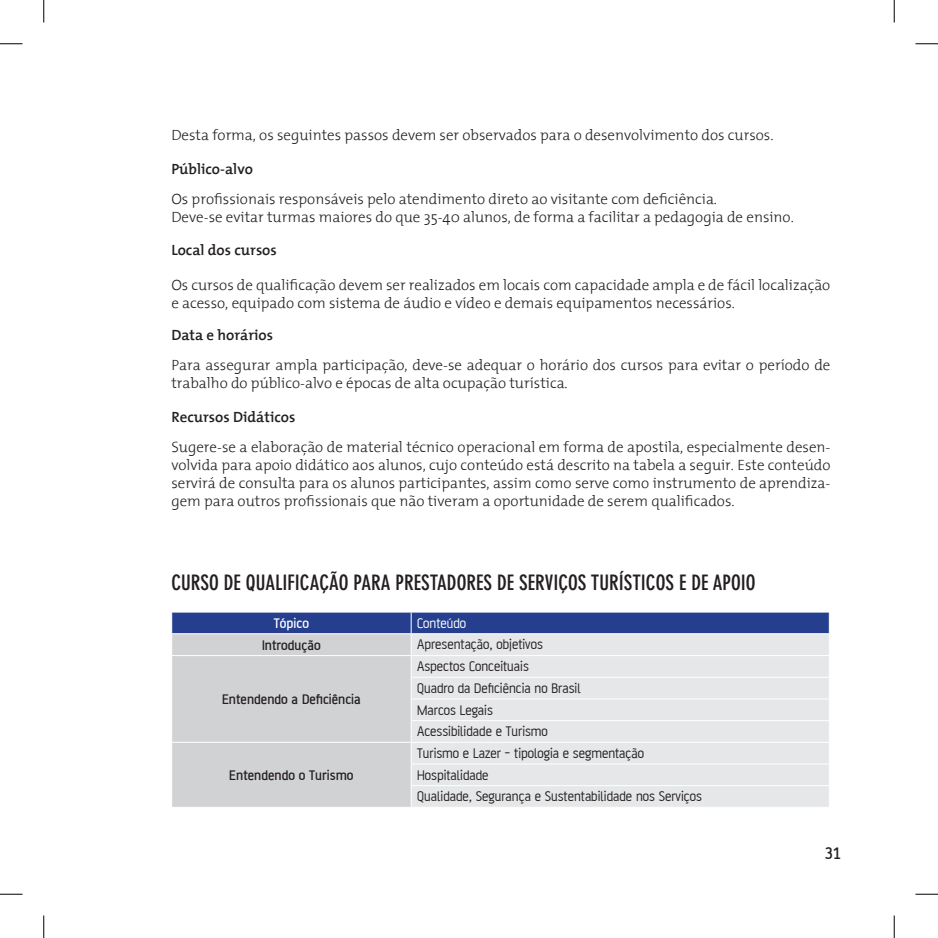
<style>
.page{position:relative;width:938px;height:938px;background:#fff}
.page>*{position:absolute;margin:0;border:0;box-sizing:border-box;transform-origin:0 0}
.t1{font:700 condensed 21px "DIN Neuzeit Grotesk";color:#231f20}
.t2{font:500 18px "AF Battersea";color:#231f20}
.t3{font:300 15px/18px "The Mix 3";color:#231f20}
.t4{font:15px/21.8px "AF Battersea";color:#231f20}
.t5{font:600 15px "The Mix 6";color:#231f20}
.t6{font:500 15px "AF Battersea";color:#231f20}
.t7{font:15px "AF Battersea";color:#fff}
.t8{font:500 15px "AF Battersea";color:#fff}
</style>
<div class="page">
<svg style="left:171px;top:612px;width:659px;height:195px"></svg>
<svg style="left:0;top:44px;width:22px;height:1px"></svg>
<svg style="left:915px;top:44px;width:23px;height:1px"></svg>
<svg style="left:0;top:894px;width:22px;height:1px"></svg>
<svg style="left:915px;top:894px;width:23px;height:1px"></svg>
<svg style="left:44px;top:0;width:1px;height:23px"></svg>
<svg style="left:44px;top:915px;width:1px;height:23px"></svg>
<svg style="left:894px;top:0;width:1px;height:23px"></svg>
<svg style="left:894px;top:915px;width:1px;height:23px"></svg>
<p class="t3" style="left:171px;top:125px;width:604px">Desta forma, os seguintes passos devem ser observados para o desenvolvimento dos cursos.</p>
<p class="t5" style="left:171px;top:156px;width:83px">Público-alvo</p>
<p class="t3" style="left:171px;top:189px;width:624px">Os profissionais responsáveis pelo atendimento direto ao visitante com deficiência.<br>Deve-se evitar turmas maiores do que 35-40 alunos, de forma a facilitar a pedagogia de ensino.</p>
<p class="t5" style="left:171px;top:238px;width:107px">Local dos cursos</p>
<p class="t3" style="left:171px;top:275px;width:661px">Os cursos de qualificação devem ser realizados em locais com capacidade ampla e de fácil localização e acesso, equipado com sistema de áudio e vídeo e demais equipamentos necessários.</p>
<p class="t5" style="left:171px;top:323px;width:103px">Data e horários</p>
<p class="t3" style="left:171px;top:356px;width:661px">Para assegurar ampla participação, deve-se adequar o horário dos cursos para evitar o período de trabalho do público-alvo e épocas de alta ocupação turística.</p>
<p class="t5" style="left:171px;top:404px;width:126px">Recursos Didáticos</p>
<p class="t3" style="left:171px;top:437px;width:661px;text-align:justify">Sugere-se a elaboração de material técnico operacional em forma de apostila, especialmente desen&shy;volvida para apoio didático aos alunos, cujo conteúdo está descrito na tabela a seguir. Este conteúdo servirá de consulta para os alunos participantes, assim como serve como instrumento de aprendiza&shy;gem para outros profissionais que não tiveram a oportunidade de serem qualificados.</p>
<h1 class="t1" style="left:171px;top:570px;width:446px">CU RSO DE QUALIFICAÇÃO PARA PRESTADORES DE SERVIÇOS TURÍSTI</h1>
<h1 class="t1" style="left:646px;top:570px;width:111px">COS E DE APOIO</h1>
<p class="t8" style="left:274px;top:615px;width:37px">Tópico</p>
<p class="t7" style="left:417px;top:615px;width:50px">Conteúdo</p>
<p class="t6" style="left:262px;top:637px;width:60px">Introdução</p>
<p class="t4" style="left:417px;top:634px;width:127px">Apresentação, objetivos</p>
<p class="t6" style="left:222px;top:691px;width:140px">Entendendo a Deficiência</p>
<p class="t6" style="left:229px;top:767px;width:126px">Entendendo o Turismo</p>
<p class="t4" style="left:417px;top:655px;width:165px">Aspectos Conceituais<br>Quadro da Deficiência no Brasil<br>Marcos Legais<br>Acessibilidade e Turismo</p>
<p class="t4" style="left:417px;top:742px;width:286px">Turismo e Lazer - tipologia e segmentação<br>Hospitalidade<br>Qualidade, Segurança e Sustentabilidade nos Serviços</p>
<p class="t2" style="left:824px;top:844px;width:18px">31</p>
</div>
